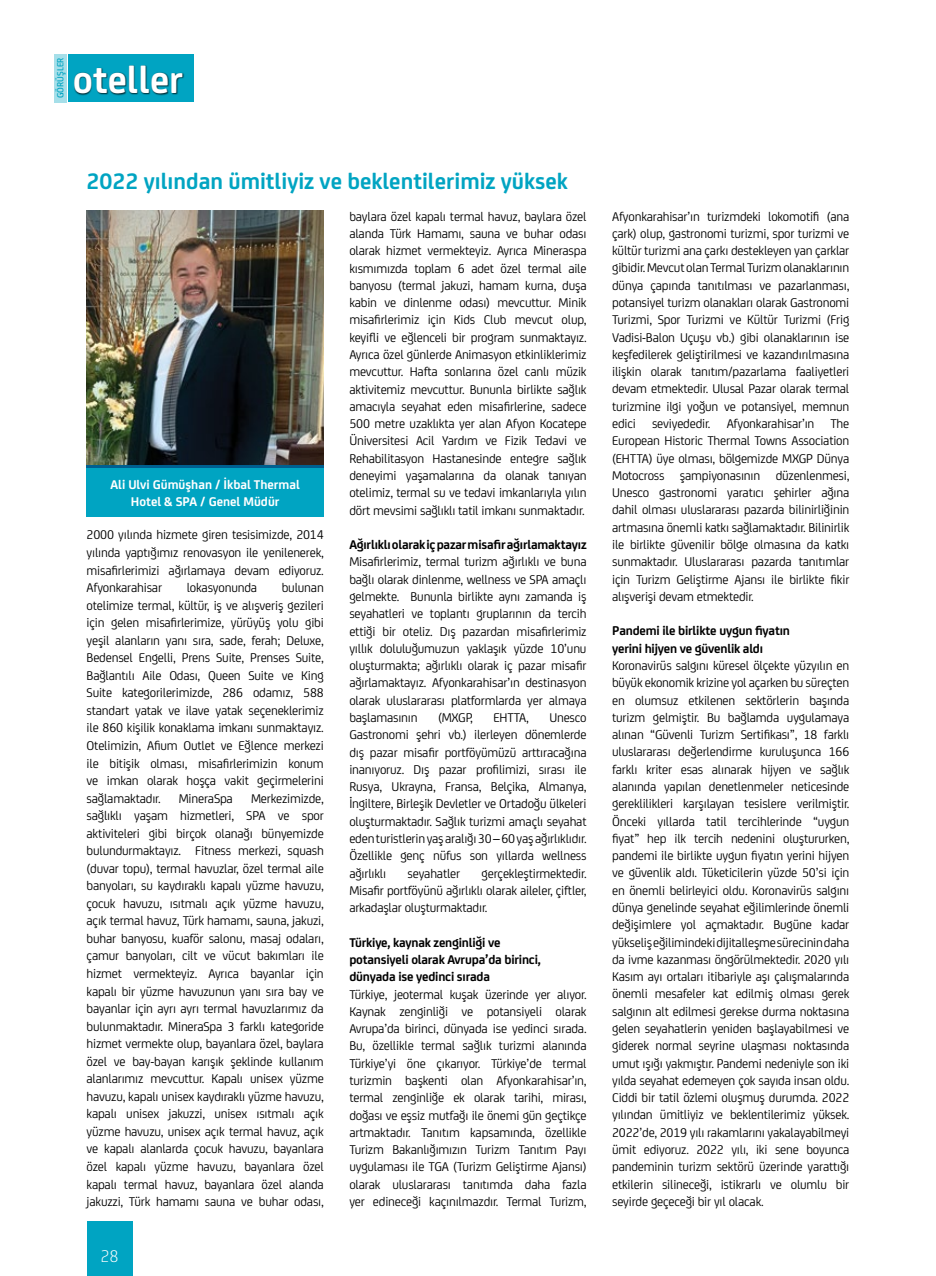
<style>
.page{position:relative;width:936px;height:1276px;background:#fff}
.page>*{position:absolute;margin:0;border:0;box-sizing:border-box;transform-origin:0 0}
.t1{font:700 40.5px "FS Joey";color:#fff}
.t2{font:700 24px "FS Joey";color:#00a4c2}
.t3{font:300 18px "FS Joey";color:#fff}
.t4{font:13.5px/17.2px "FS Joey";letter-spacing:-.015em;color:#000;text-align:justify}
.t5{font:700 13.5px/17.2px "FS Joey";letter-spacing:-.015em;color:#000}
.t6{font:700 13.5px/17.2px "FS Joey";color:#fff;text-align:center}
.t7{font:500 9.6px "FS Joey";color:#00a4c2}
</style>
<div class="page">
<div style="left:54px;top:54px;width:12px;height:49px;background:#a6dfe9"></div>
<div style="left:68px;top:54px;width:125px;height:48px;background:#00a4c2"></div>
<div style="left:74px;top:65px;width:111px;height:31px;background:#000;opacity:.75"></div>
<div style="left:87px;top:1222px;width:45px;height:54px;background:#00a4c2"></div>
<img style="left:87px;top:210px;width:237px;height:255px">
<div style="left:87px;top:468px;width:237px;height:48px;background:#00a4c2"></div>
<hr style="left:87px;top:465px;width:237px;height:3px;background:#005f90">
<p class="t7" style="left:53px;top:98px;width:42px;rotate:-90deg">GÖRÜŞLER</p>
<h1 class="t1" style="left:73px;top:49px;width:112px">oteller</h1>
<h2 class="t2" style="left:87px;top:163px;width:482px">2022 yılından ümitliyiz ve beklentilerimiz yüksek</h2>
<p class="t6" style="left:110px;top:475px;width:191px">Ali Ulvi Gümüşhan / İkbal Thermal<br>Hotel &amp; SPA / Genel Müdür</p>
<p class="t4" style="left:87px;top:525px;width:239px">2000 yılında hizmete giren tesisimizde, 2014 yılında yaptığımız renovasyon ile yenilenerek, misafirlerimizi ağırlamaya devam ediyoruz.<br>Afyonkarahisar</p>
<p class="t4" style="left:87px;top:578px;width:239px;text-indent:195px">bulunan otelimize termal, kültür, iş ve alışveriş gezileri için gelen misafirlerimize, yürüyüş yolu gibi yeşil alanların yanı sıra, sade, ferah; Deluxe, Bedensel Engelli, Prens Suite, Prenses Suite, Bağlantılı Aile Odası, Queen Suite ve King Suite kategorilerimizde, 286 odamız, 588 standart yatak ve ilave yatak seçeneklerimiz ile 860 kişilik konaklama imkanı sunmaktayız.<br>Otelimizin, Afium Outlet ve Eğlence merkezi ile bitişik olması, misafirlerimizin konum ve imkan olarak hoşça vakit geçirmelerini sağlamaktadır.</p>
<p class="t4" style="left:187px;top:578px;width:72px">lokasyonunda</p>
<p class="t4" style="left:87px;top:788px;width:239px;text-indent:164px">Merkezimizde, sağlıklı yaşam hizmetleri, SPA ve spor aktiviteleri gibi birçok olanağı bünyemizde bulundurmaktayız. Fitness merkezi, squash (duvar topu), termal havuzlar, özel termal aile banyoları, su kaydıraklı kapalı yüzme havuzu, çocuk havuzu, ısıtmalı açık yüzme havuzu, açık termal havuz, Türk hamamı, sauna, jakuzi, buhar banyosu, kuaför salonu, masaj odaları, çamur banyoları, cilt ve vücut bakımları ile hizmet vermekteyiz. Ayrıca bayanlar için kapalı bir yüzme havuzunun yanı sıra bay ve bayanlar için ayrı ayrı termal havuzlarımız da bulunmaktadır. MineraSpa 3 farklı kategoride hizmet vermekte olup, bayanlara özel, baylara özel ve bay-bayan karışık şeklinde kullanım alanlarımız mevcuttur. Kapalı unisex yüzme havuzu, kapalı unisex kaydıraklı yüzme havuzu, kapalı unisex jakuzzi, unisex ısıtmalı açık yüzme havuzu, unisex açık termal havuz, açık ve kapalı alanlarda çocuk havuzu, bayanlara özel kapalı yüzme havuzu, bayanlara özel kapalı termal havuz, bayanlara özel alanda jakuzzi, Türk hamamı sauna ve buhar odası,</p>
<p class="t4" style="left:179px;top:788px;width:56px">MineraSpa</p>
<h3 class="t3" style="left:100px;top:1243px;width:20px">28</h3>
<p class="t4" style="left:349px;top:207px;width:239px">baylara özel kapalı termal havuz, baylara özel alanda Türk Hamamı, sauna ve buhar odası olarak hizmet vermekteyiz. Ayrıca Mineraspa kısmımızda toplam 6 adet özel termal aile banyosu (termal jakuzi, hamam kurna, duşa kabin ve dinlenme odası) mevcuttur. Minik misafirlerimiz için Kids Club mevcut olup, keyifli ve eğlenceli bir program sunmaktayız.<br>Ayrıca özel günlerde Animasyon etkinliklerimiz mevcuttur. Hafta sonlarına özel canlı müzik aktivitemiz mevcuttur. Bununla birlikte sağlık amacıyla seyahat eden misafirlerine, sadece 500 metre uzaklıkta yer alan Afyon Kocatepe Üniversitesi Acil Yardım ve Fizik Tedavi ve Rehabilitasyon Hastanesinde entegre sağlık deneyimi yaşamalarına da olanak tanıyan otelimiz, termal su ve tedavi imkanlarıyla yılın dört mevsimi sağlıklı tatil imkanı sunmaktadır.</p>
<p class="t5" style="left:349px;top:535px;width:239px">Ağırlıklı olarak iç pazar misafir ağırlamaktayız</p>
<p class="t4" style="left:349px;top:552px;width:239px">Misafirlerimiz, termal turizm ağırlıklı ve buna bağlı olarak dinlenme, wellness ve SPA amaçlı gelmekte. Bununla birlikte aynı zamanda iş seyahatleri ve toplantı gruplarının da tercih ettiği bir oteliz. Dış pazardan misafirlerimiz yıllık doluluğumuzun yaklaşık yüzde 10’unu oluşturmakta; ağırlıklı olarak iç pazar misafir ağırlamaktayız. Afyonkarahisar’ın destinasyon olarak uluslararası platformlarda yer almaya başlamasının</p>
<p class="t4" style="left:438px;top:708px;width:36px">(MXGP,</p>
<p class="t4" style="left:493px;top:708px;width:37px">EHTTA,</p>
<p class="t4" style="left:349px;top:708px;width:239px;text-indent:200px">Unesco Gastronomi şehri vb.) ilerleyen dönemlerde dış pazar misafir portföyümüzü arttıracağına inanıyoruz. Dış pazar profilimizi, sırası ile Rusya, Ukrayna, Fransa, Belçika, Almanya, İngiltere, Birleşik Devletler ve Ortadoğu ülkeleri oluşturmaktadır. Sağlık turizmi amaçlı seyahat eden turistlerin yaş aralığı 30 – 60 yaş ağırlıklıdır.<br>Özellikle genç nüfus son yıllarda wellness ağırlıklı</p>
<p class="t4" style="left:349px;top:863px;width:239px;text-indent:132px">gerçekleştirmektedir.<br>Misafir portföyünü ağırlıklı olarak aileler, çiftler, arkadaşlar oluşturmaktadır.</p>
<p class="t5" style="left:349px;top:932px;width:193px">Türkiye, kaynak zenginliği ve potansiyeli olarak Avrupa’da birinci, dünyada ise yedinci sırada</p>
<p class="t4" style="left:349px;top:984px;width:239px">Türkiye, jeotermal kuşak üzerinde yer alıyor.<br>Kaynak zenginliği ve potansiyeli olarak Avrupa’da birinci, dünyada ise yedinci sırada.<br>Bu, özellikle termal sağlık turizmi alanında Türkiye’yi öne çıkarıyor. Türkiye’de termal turizmin başkenti olan Afyonkarahisar’ın, termal zenginliğe ek olarak tarihi, mirası, doğası ve eşsiz mutfağı ile önemi gün geçtikçe artmaktadır. Tanıtım kapsamında, özellikle Turizm Bakanlığımızın Turizm Tanıtım Payı uygulaması ile TGA (Turizm Geliştirme Ajansı) olarak uluslararası tanıtımda daha fazla yer edineceği kaçınılmazdır. Termal Turizm,</p>
<p class="t4" style="left:407px;top:863px;width:54px">seyahatler</p>
<p class="t4" style="left:612px;top:207px;width:239px">Afyonkarahisar’ın turizmdeki lokomotifi (ana çark) olup, gastronomi turizmi, spor turizmi ve kültür turizmi ana çarkı destekleyen yan çarklar gibidir. Mevcut olan Termal Turizm olanaklarının dünya çapında tanıtılması ve pazarlanması, potansiyel turizm olanakları olarak Gastronomi Turizmi, Spor Turizmi ve Kültür Turizmi (Frig Vadisi-Balon Uçuşu vb.) gibi olanaklarının ise keşfedilerek geliştirilmesi ve kazandırılmasına ilişkin olarak tanıtım/pazarlama faaliyetleri devam etmektedir. Ulusal Pazar olarak termal turizmine ilgi yoğun ve potansiyel, memnun edici seviyededir. Afyonkarahisar’ın The European Historic Thermal Towns Association (EHTTA) üye olması, bölgemizde MXGP Dünya Motocross şampiyonasının düzenlenmesi, Unesco gastronomi yaratıcı şehirler ağına dahil olması uluslararası pazarda bilinirliğinin artmasına önemli katkı sağlamaktadır. Bilinirlik ile birlikte güvenilir bölge olmasına da katkı sunmaktadır. Uluslararası pazarda tanıtımlar için Turizm Geliştirme Ajansı ile birlikte fikir alışverişi devam etmektedir.</p>
<p class="t5" style="left:612px;top:621px;width:179px">Pandemi ile birlikte uygun fiyatın yerini hijyen ve güvenlik aldı</p>
<p class="t4" style="left:612px;top:656px;width:239px">Koronavirüs salgını küresel ölçekte yüzyılın en büyük ekonomik krizine yol açarken bu süreçten en olumsuz etkilenen sektörlerin başında turizm gelmiştir. Bu bağlamda uygulamaya alınan “Güvenli Turizm Sertifikası”, 18 farklı uluslararası değerlendirme kuruluşunca 166 farklı kriter esas alınarak hijyen ve sağlık alanında yapılan denetlenmeler neticesinde gereklilikleri karşılayan tesislere verilmiştir.<br>Önceki yıllarda tatil tercihlerinde “uygun fiyat” hep ilk tercih nedenini oluştururken, pandemi ile birlikte uygun fiyatın yerini hijyen ve güvenlik aldı. Tüketicilerin yüzde 50’si için en önemli belirleyici oldu. Koronavirüs salgını dünya genelinde seyahat eğilimlerinde önemli değişimlere yol açmaktadır. Bugüne kadar yükseliş eğilimindeki dijitalleşme sürecinin daha da ivme kazanması öngörülmektedir. 2020 yılı Kasım ayı ortaları itibariyle aşı çalışmalarında önemli mesafeler kat edilmiş olması gerek salgının alt edilmesi gerekse durma noktasına gelen seyahatlerin yeniden başlayabilmesi ve giderek normal seyrine ulaşması noktasında umut ışığı yakmıştır. Pandemi nedeniyle son iki yılda seyahat edemeyen çok sayıda insan oldu.<br>Ciddi bir tatil özlemi oluşmuş durumda. 2022 yılından ümitliyiz ve beklentilerimiz yüksek.<br>2022’de, 2019 yılı rakamlarını yakalayabilmeyi ümit ediyoruz. 2022 yılı, iki sene boyunca pandeminin turizm sektörü üzerinde yarattığı etkilerin silineceği, istikrarlı ve olumlu bir seyirde geçeceği bir yıl olacak.</p>
</div>
